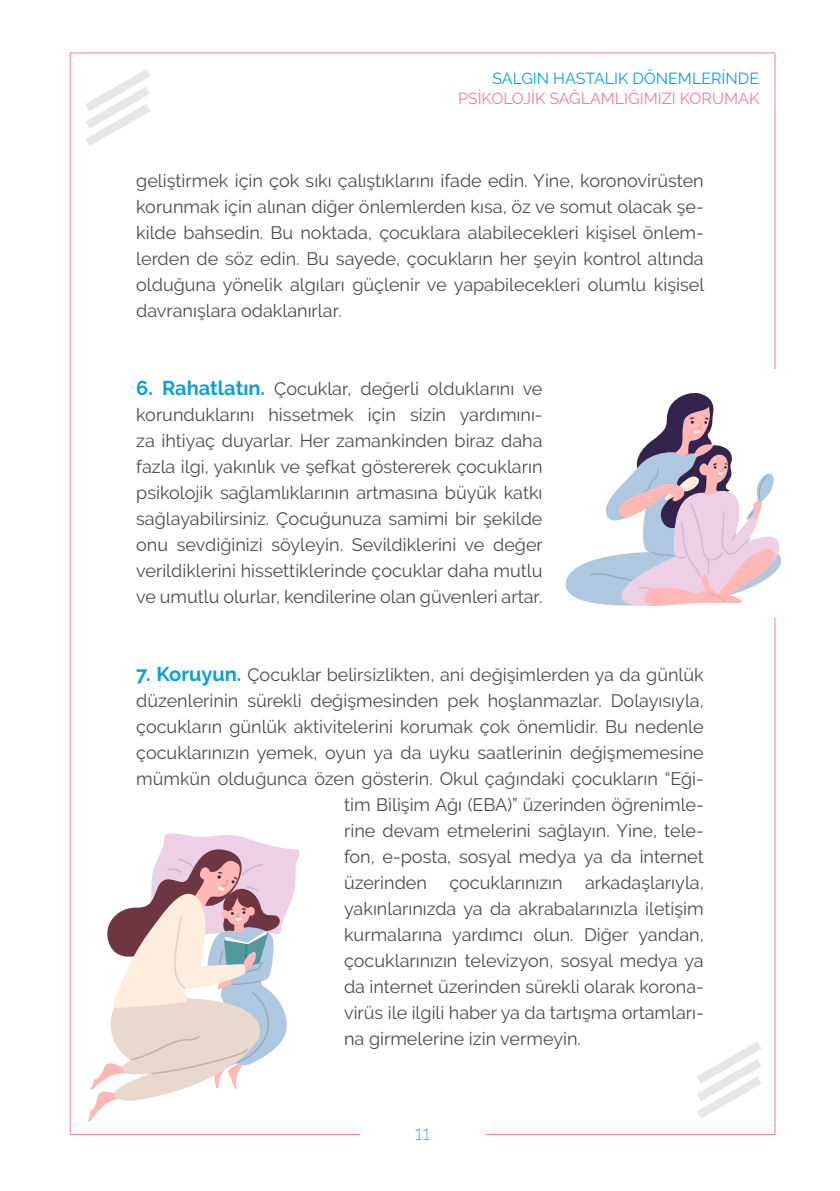
<style>
.page{position:relative;width:840px;height:1191px;background:#fff}
.page>*{position:absolute;margin:0;border:0;box-sizing:border-box;transform-origin:0 0}
.t1{font:200 20px "Raleway";color:#0ca0d6}
.t2{font:18px/26px "Raleway";color:#4b4c4d;text-align:justify}
.t3{font:16px "Raleway";color:#f27ca5}
.t4{font:16px "Raleway";color:#0ca0d6}
.s1{font-weight:700;font-size:20px;color:#0ca0d6}
</style>
<div class="page">
<hr style="left:70px;top:53px;width:704px;height:1px;background:#f27ca5">
<hr style="left:70px;top:1134px;width:290px;height:1px;background:#f27ca5">
<hr style="left:485px;top:1134px;width:289px;height:1px;background:#f27ca5">
<hr style="left:70px;top:53px;width:1px;height:1081px;background:#f27ca5">
<hr style="left:774px;top:53px;width:1px;height:1081px;background:#f27ca5">
<svg style="left:86px;top:69px;width:64px;height:77px"></svg>
<svg style="left:697px;top:1042px;width:64px;height:76px"></svg>
<div style="left:542px;top:369px;width:289px;height:249px;background:#fff"></div>
<svg style="left:565px;top:393px;width:217px;height:213px"></svg>
<svg style="left:88px;top:833px;width:212px;height:289px"></svg>
<p class="t4" style="left:492px;top:69px;width:268px">SALGIN HASTALIK DÖNEMLERİNDE</p>
<p class="t3" style="left:457px;top:89px;width:302px">PSİKOLOJİK SAĞLAMLIĞIMIZI KORUMAK</p>
<p class="t2" style="left:136px;top:168px;width:569px">geliştirmek için çok sıkı çalıştıklarını ifade edin. Yine, koronovirüsten korunmak için alınan diğer önlemlerden kısa, öz ve somut olacak şe&shy;kilde bahsedin. Bu noktada, çocuklara alabilecekleri kişisel önlem&shy;lerden de söz edin. Bu sayede, çocukların her şeyin kontrol altında olduğuna yönelik algıları güçlenir ve yapabilecekleri olumlu kişisel davranışlara odaklanırlar.</p>
<p class="t2" style="left:136px;top:376px;width:408px"><span class="s1">6. Rahatlatın.</span> Çocuklar, değerli olduklarını ve korunduklarını hissetmek için sizin yardımını&shy;za ihtiyaç duyarlar. Her zamankinden biraz daha fazla ilgi, yakınlık ve şefkat göstererek çocukların psikolojik sağlamlıklarının artmasına büyük katkı sağlayabilirsiniz. Çocuğunuza samimi bir şekilde onu sevdiğinizi söyleyin. Sevildiklerini ve değer verildiklerini hissettiklerinde çocuklar daha mutlu ve umutlu olurlar, kendilerine olan güvenleri artar.</p>
<p class="t2" style="left:136px;top:662px;width:568px"><span class="s1">7. Koruyun.</span> Çocuklar belirsizlikten, ani değişimlerden ya da günlük</p>
<p class="t2" style="left:136px;top:688px;width:568px">düzenlerinin sürekli değişmesinden pek hoşlanmazlar. Dolayısıyla,</p>
<p class="t2" style="left:136px;top:714px;width:568px">çocukların günlük aktivitelerini korumak çok önemlidir. Bu nedenle</p>
<p class="t2" style="left:136px;top:740px;width:568px">çocuklarınızın yemek, oyun ya da uyku saatlerinin değişmemesine</p>
<p class="t2" style="left:136px;top:766px;width:568px">mümkün olduğunca özen gösterin. Okul çağındaki çocukların “Eği-</p>
<p class="t2" style="left:344px;top:792px;width:361px">tim Bilişim Ağı (EBA)” üzerinden öğrenimle-</p>
<p class="t2" style="left:344px;top:818px;width:361px">rine devam etmelerini sağlayın. Yine, tele-</p>
<p class="t2" style="left:344px;top:844px;width:361px">fon, e-posta, sosyal medya ya da internet</p>
<p class="t2" style="left:344px;top:870px;width:361px">üzerinden çocuklarınızın arkadaşlarıyla,</p>
<p class="t2" style="left:344px;top:896px;width:361px">yakınlarınızda ya da akrabalarınızla iletişim</p>
<p class="t2" style="left:344px;top:922px;width:361px">kurmalarına yardımcı olun. Diğer yandan,</p>
<p class="t2" style="left:344px;top:948px;width:361px">çocuklarınızın televizyon, sosyal medya ya</p>
<p class="t2" style="left:344px;top:974px;width:361px">da internet üzerinden sürekli olarak korona-</p>
<p class="t2" style="left:344px;top:1000px;width:361px">virüs ile ilgili haber ya da tartışma ortamları-</p>
<p class="t2" style="left:344px;top:1026px;width:238px">na girmelerine izin vermeyin.</p>
<p class="t1" style="left:414px;top:1121px;width:17px">11</p>
</div>
